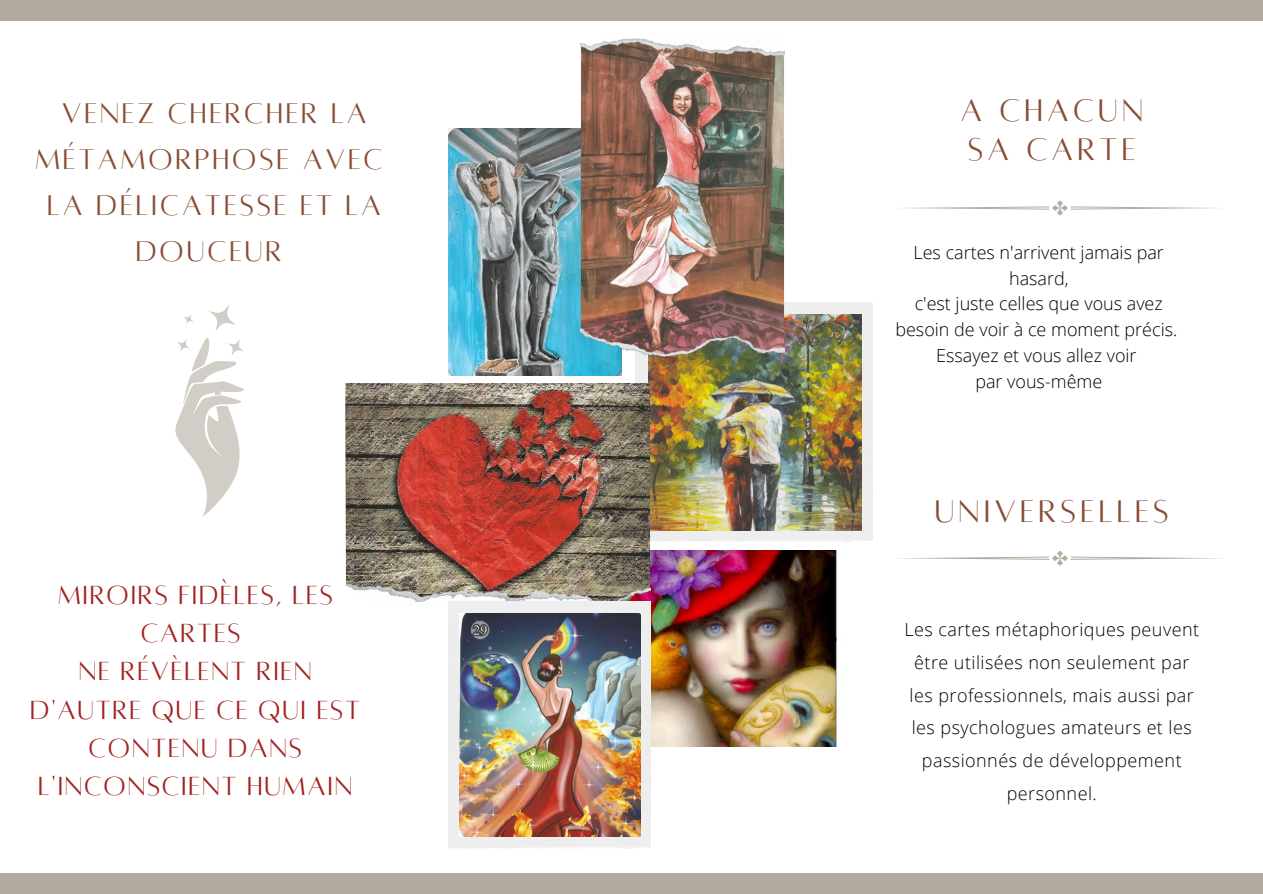
<style>
.page{position:relative;width:1263px;height:894px;background:#fff}
.page>*{position:absolute;margin:0;border:0;box-sizing:border-box;transform-origin:0 0}
.t1{font:34.35px "Alta regular";letter-spacing:.12em;color:#874d35}
.t2{font:31.35px/46px "Alta regular";letter-spacing:.09em;color:#874d35;text-align:center}
.t3{font:28.95px/38.2px "Alta regular";letter-spacing:.06em;color:#a12322;text-align:center}
.t4{font:300 18px "Open Sans";letter-spacing:.025em;color:#000}
.t5{font:300 18px/25.8px "Open Sans";color:#000;text-align:center}
</style>
<div class="page">
<div style="left:0;top:0;width:1263px;height:20px;background:#b1ab9e"></div>
<div style="left:0;top:872px;width:1263px;height:21px;background:#b1ab9e"></div>
<img style="left:635px;top:303px;width:238px;height:238px">
<img style="left:649px;top:314px;width:212px;height:216px">
<img style="left:650px;top:550px;width:187px;height:196px">
<img style="left:449px;top:129px;width:173px;height:246px">
<img style="left:345px;top:383px;width:306px;height:200px">
<img style="left:346px;top:583px;width:305px;height:22px">
<img style="left:449px;top:601px;width:201px;height:246px">
<img style="left:459px;top:613px;width:181px;height:222px">
<img style="left:581px;top:56px;width:203px;height:272px">
<img style="left:581px;top:38px;width:203px;height:18px">
<img style="left:581px;top:328px;width:204px;height:28px">
<svg style="left:175px;top:305px;width:69px;height:212px"></svg>
<svg style="left:903px;top:201px;width:314px;height:14px"></svg>
<svg style="left:899px;top:551px;width:322px;height:14px"></svg>
<p class="t2" style="left:62px;top:90px;width:306px">VENEZ CHERCHER LA</p>
<p class="t2" style="left:35px;top:136px;width:349px">MÉTAMORPHOSE AVEC</p>
<p class="t2" style="left:47px;top:183px;width:335px">LA DÉLICATESSE ET LA<br>DOUCEUR</p>
<p class="t3" style="left:58px;top:575px;width:277px">MIROIRS FIDÈLES, LES<br>CARTES</p>
<p class="t3" style="left:30px;top:652px;width:332px">NE RÉVÈLENT RIEN<br>D'AUTRE QUE CE QUI EST<br>CONTENU DANS<br>L'INCONSCIENT HUMAIN</p>
<p class="t1" style="left:960px;top:94px;width:184px">A CHACUN</p>
<p class="t1" style="left:968px;top:132px;width:170px">SA CARTE</p>
<p class="t5" style="left:913px;top:239px;width:252px">Les cartes n'arrivent jamais par hasard,</p>
<p class="t5" style="left:895px;top:290px;width:283px">c'est juste celles que vous avez besoin de voir à ce moment précis.</p>
<p class="t5" style="left:936px;top:342px;width:202px">Essayez et vous allez voir</p>
<p class="t5" style="left:975px;top:368px;width:128px">par vous-même</p>
<p class="t1" style="left:935px;top:494px;width:236px">UNIVERSELLES</p>
<p class="t4" style="left:904px;top:617px;width:296px">Les cartes métaphoriques peuvent</p>
<p class="t4" style="left:914px;top:649px;width:277px">être utilisées non seulement par</p>
<p class="t4" style="left:910px;top:682px;width:286px">les professionnels, mais aussi par</p>
<p class="t4" style="left:912px;top:715px;width:281px">les psychologues amateurs et les</p>
<p class="t4" style="left:922px;top:747px;width:261px">passionnés de développement</p>
<p class="t4" style="left:1007px;top:780px;width:92px">personnel.</p>
</div>
